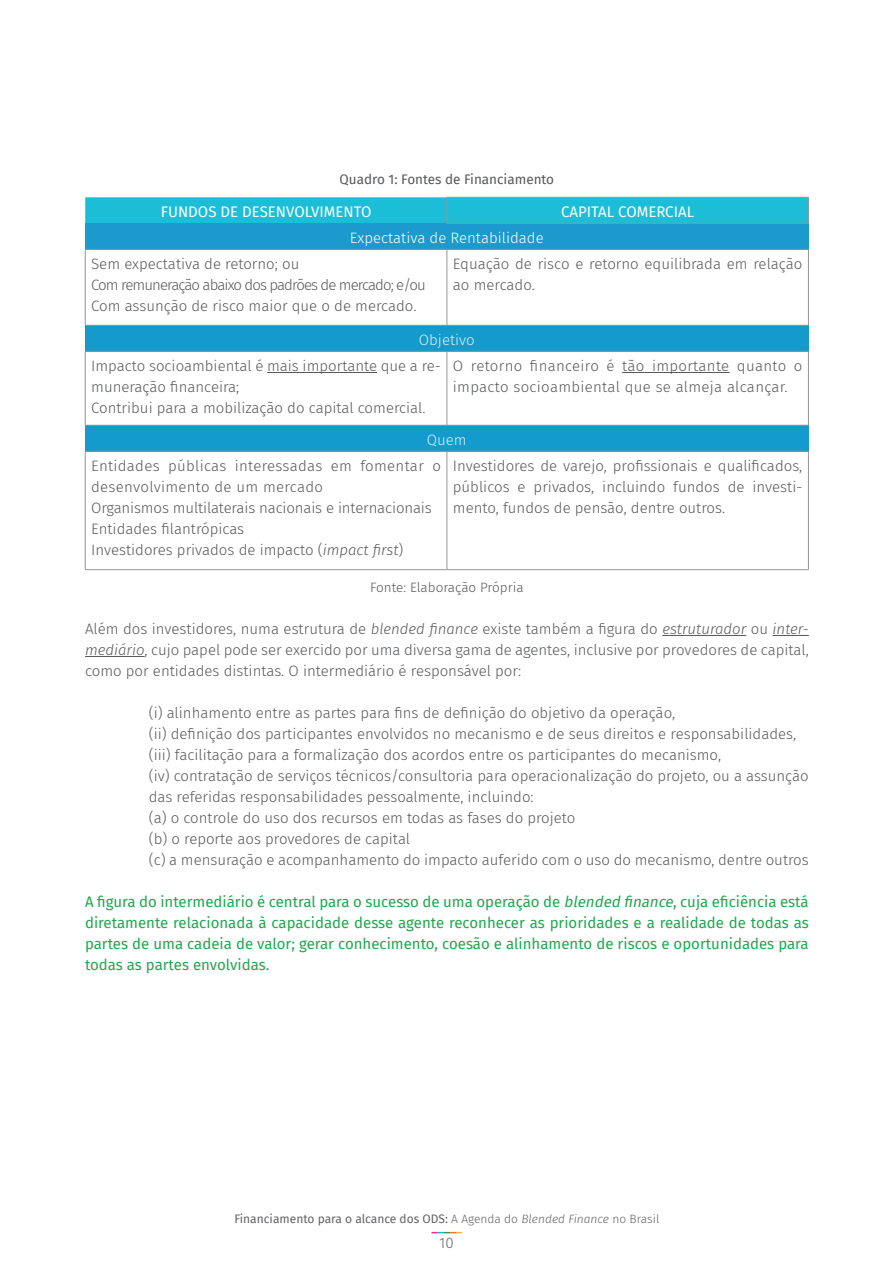
<style>
.page{position:relative;width:893px;height:1263px;background:#fff}
.page>*{position:absolute;margin:0;border:0;box-sizing:border-box;transform-origin:0 0}
.t1{font:300 15px/21px "Fira Sans";color:#57585a}
.t2{font:15px/21px "Fira Sans";color:#1fa84d;text-align:justify}
.t3{font:300 15px/21px "Fira Sans";letter-spacing:.02em;color:#57585a}
.t4{font:15px "Fira Sans";color:#fff}
.t5{font:300 15px "Fira Sans";color:#fff}
.t6{font:300 15px "Fira Sans";color:#daf0f3}
.t7{font:300 15px "Fira Sans";color:#636366}
.t8{font:13.5px "Fira Sans";color:#57585a}
.t9{font:300 13.5px "Fira Sans";color:#57585a}
.t10{font:12px "Fira Sans";color:#636366}
.s1{font-style:italic}
.s2{font-weight:300}
.s3{font-weight:300;font-style:italic}
</style>
<div class="page">
<svg style="left:431px;top:1232px;width:31px;height:1px"></svg>
<hr style="left:662px;top:635px;width:84px;height:1px;background:#57585a">
<hr style="left:773px;top:635px;width:36px;height:1px;background:#57585a">
<hr style="left:85px;top:656px;width:60px;height:1px;background:#57585a">
<div style="left:85px;top:223px;width:723px;height:26px;background:#1b9ace"></div>
<div style="left:85px;top:325px;width:723px;height:26px;background:#159acc"></div>
<div style="left:85px;top:425px;width:723px;height:26px;background:#129bcc"></div>
<hr style="left:85px;top:249px;width:362px;height:1px;background:#939598">
<hr style="left:85px;top:250px;width:1px;height:75px;background:#939598">
<hr style="left:85px;top:325px;width:362px;height:1px;background:#939598">
<hr style="left:85px;top:351px;width:362px;height:1px;background:#939598">
<hr style="left:85px;top:351px;width:1px;height:74px;background:#939598">
<hr style="left:85px;top:425px;width:362px;height:1px;background:#939598">
<hr style="left:447px;top:451px;width:362px;height:1px;background:#939598">
<hr style="left:808px;top:451px;width:1px;height:118px;background:#939598">
<hr style="left:447px;top:569px;width:362px;height:1px;background:#939598">
<hr style="left:85px;top:451px;width:362px;height:1px;background:#939598">
<hr style="left:85px;top:451px;width:1px;height:118px;background:#939598">
<hr style="left:447px;top:451px;width:1px;height:118px;background:#939598">
<hr style="left:85px;top:569px;width:362px;height:1px;background:#939598">
<hr style="left:447px;top:351px;width:362px;height:1px;background:#939598">
<hr style="left:447px;top:351px;width:1px;height:74px;background:#939598">
<hr style="left:808px;top:351px;width:1px;height:74px;background:#939598">
<hr style="left:447px;top:425px;width:362px;height:1px;background:#939598">
<hr style="left:447px;top:249px;width:362px;height:1px;background:#939598">
<hr style="left:447px;top:250px;width:1px;height:75px;background:#939598">
<hr style="left:808px;top:250px;width:1px;height:75px;background:#939598">
<hr style="left:447px;top:325px;width:362px;height:1px;background:#939598">
<div style="left:85px;top:197px;width:724px;height:26px;background:#1cbed7"></div>
<hr style="left:447px;top:223px;width:362px;height:1px;background:#939598">
<hr style="left:267px;top:372px;width:110px;height:1px;background:#57585a">
<hr style="left:622px;top:372px;width:108px;height:1px;background:#57585a">
<p class="t8" style="left:340px;top:169px;width:216px">Quadro 1: Fontes de Financiamento</p>
<p class="t4" style="left:161px;top:201px;width:212px">FUNDOS DE DESENVOLVIMENTO</p>
<p class="t4" style="left:561px;top:201px;width:135px">CAPITAL COMERCIAL</p>
<p class="t5" style="left:350px;top:227px;width:195px">Expectativa de Rentabilidade</p>
<p class="t1" style="left:91px;top:254px;width:336px">Sem expectativa de retorno; ou<br>Com remuneração abaixo dos padrões de mercado; e/ou<br>Com assunção de risco maior que o de mercado.</p>
<p class="t1" style="left:453px;top:254px;width:351px">Equação de risco e retorno equilibrada em relação ao mercado.</p>
<p class="t6" style="left:419px;top:329px;width:57px">Objetivo</p>
<p class="t1" style="left:91px;top:356px;width:351px">Impacto socioambiental é mais importante que a re&shy;muneração financeira;<br>Contribui para a mobilização do capital comercial.</p>
<p class="t3" style="left:453px;top:356px;width:351px">O retorno financeiro é tão importante quanto o impacto socioambiental que se almeja alcançar.</p>
<p class="t6" style="left:427px;top:429px;width:41px">Quem</p>
<p class="t1" style="left:91px;top:455px;width:351px">Entidades públicas interessadas em fomentar o desenvolvimento de um mercado<br>Organismos multilaterais nacionais e internacionais Entidades filantrópicas<br>Investidores privados de impacto (<span class="s1">impact first</span>)</p>
<p class="t1" style="left:453px;top:455px;width:351px;text-align:justify">Investidores de varejo, profissionais e qualificados, públicos e privados, incluindo fundos de investi&shy;mento, fundos de pensão, dentre outros.</p>
<p class="t9" style="left:370px;top:578px;width:155px">Fonte: Elaboração Própria</p>
<p class="t1" style="left:85px;top:618px;width:725px;text-align:justify">Além dos investidores, numa estrutura de <span class="s1">blended finance</span> existe também a figura do <span class="s1">estruturador</span> ou <span class="s1">inter&shy;mediário</span>, cujo papel pode ser exercido por uma diversa gama de agentes, inclusive por provedores de capital, como por entidades distintas. O intermediário é responsável por:</p>
<p class="t1" style="left:149px;top:702px;width:661px">(i) alinhamento entre as partes para fins de definição do objetivo da operação,<br>(ii) definição dos participantes envolvidos no mecanismo e de seus direitos e responsabilidades, (iii) facilitação para a formalização dos acordos entre os participantes do mecanismo,<br>(iv) contratação de serviços técnicos/consultoria para operacionalização do projeto, ou a assunção das referidas responsabilidades pessoalmente, incluindo:<br>(a) o controle do uso dos recursos em todas as fases do projeto<br>(b) o reporte aos provedores de capital<br>(c) a mensuração e acompanhamento do impacto auferido com o uso do mecanismo, dentre outros</p>
<p class="t2" style="left:85px;top:891px;width:725px">A figura do intermediário é central para o sucesso de uma operação de <span class="s1">blended finance</span>, cuja eficiência está diretamente relacionada à capacidade desse agente reconhecer as prioridades e a realidade de todas as partes de uma cadeia de valor; gerar conhecimento, coesão e alinhamento de riscos e oportunidades para todas as partes envolvidas.</p>
<p class="t10" style="left:234px;top:1209px;width:426px">Financiamento para o alcance dos ODS: <span class="s2">A Agenda do</span> <span class="s3">Blended Finance</span> <span class="s2">no Brasil</span></p>
<p class="t7" style="left:439px;top:1232px;width:16px">10</p>
</div>
